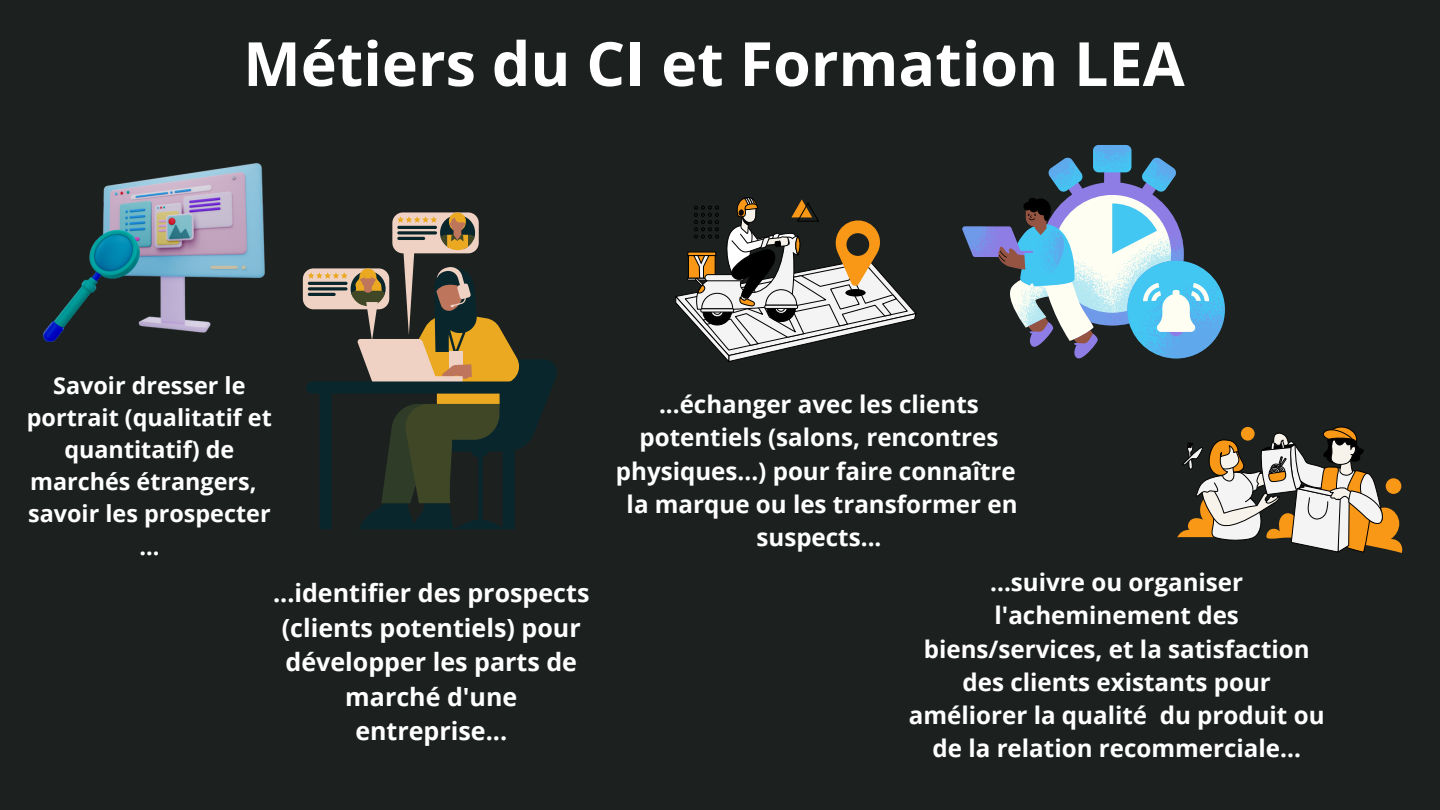
<style>
.page{position:relative;width:1440px;height:810px;background:#1c2120}
.page>*{position:absolute;margin:0;border:0;box-sizing:border-box;transform-origin:0 0}
.t1{font:700 61px "Open Sans";color:#fff}
.t2{font:700 25.1px/34.5px "Open Sans";color:#fff;text-align:center}
.t3{font:700 24.2px/33.3px "Open Sans";color:#fff;text-align:center}
.t4{font:700 23.4px/32.2px "Open Sans";color:#fff;text-align:center}
</style>
<div class="page">
<svg style="left:675px;top:197px;width:242px;height:165px"></svg>
<svg style="left:528px;top:359px;width:29px;height:83px;fill:#09262c"></svg>
<svg style="left:303px;top:212px;width:176px;height:94px"></svg>
<svg style="left:306px;top:226px;width:222px;height:303px"></svg>
<img style="left:44px;top:163px;width:220px;height:179px">
<svg style="left:962px;top:145px;width:263px;height:213px"></svg>
<svg style="left:1177px;top:426px;width:226px;height:127px"></svg>
<h1 class="t1" style="left:243px;top:21px;width:943px">Métiers du CI et Formation LEA</h1>
<p class="t4" style="left:27px;top:369px;width:247px">Savoir dresser le portrait (qualitatif et quantitatif) de marchés étrangers, savoir les prospecter ...</p>
<p class="t2" style="left:273px;top:575px;width:318px">...identifier des prospects (clients potentiels) pour développer les parts de marché d'une entreprise...</p>
<p class="t3" style="left:616px;top:387px;width:403px">...échanger avec les clients potentiels (salons, rencontres physiques...) pour faire connaître la marque ou les transformer en suspects...</p>
<p class="t3" style="left:909px;top:565px;width:417px">...suivre ou organiser l'acheminement des biens/services, et la satisfaction des clients existants pour améliorer la qualité du produit ou de la relation recommerciale...</p>
</div>
